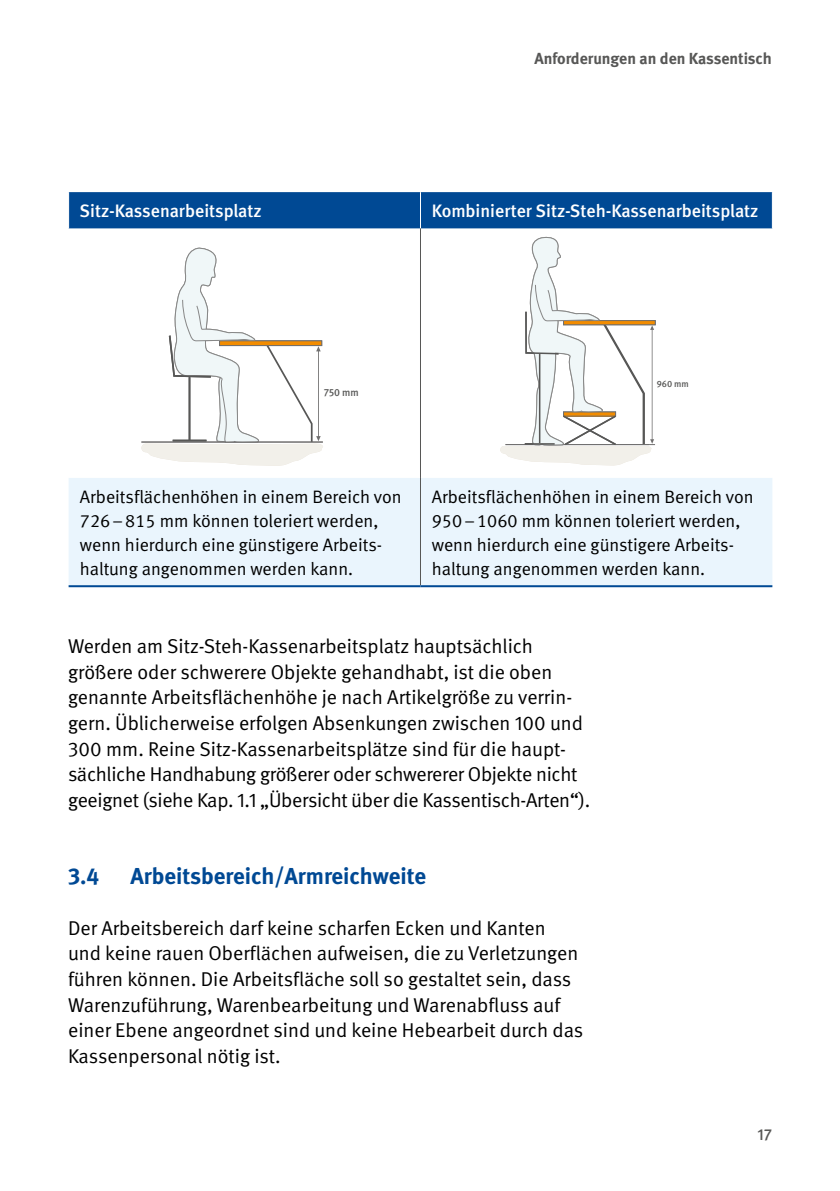
<style>
.page{position:relative;width:840px;height:1191px;background:#fff}
.page>*{position:absolute;margin:0;border:0;box-sizing:border-box;transform-origin:0 0}
.Überschriften_H2{font:700 23px "DGUV Meta";color:#004994}
.Fließtext_FT_Abstand_vor{font:20px/25.6px "DGUV Meta";color:#000}
.Tabellen_und_Graphen_TI{font:18px/24px "DGUV Meta";color:#000}
.Tabellen_und_Graphen_TK{font:500 18px "DGUV Meta";color:#fff}
.t1{font:700 16px "DGUV Meta";color:#575756}
.t2{font:500 16px "DGUV Meta";color:#575756}
.t3{font:500 10.4px "DGUV Meta";color:#575756}
.t4{font:500 9.2px "DGUV Meta";color:#575756}
</style>
<div class="page">
<div style="left:69px;top:192px;width:702px;height:36px;background:#004994"></div>
<div style="left:69px;top:478px;width:703px;height:107px;background:#eaf5fd"></div>
<hr style="left:420px;top:478px;width:1px;height:107px;background:#575756">
<hr style="left:420px;top:192px;width:1px;height:36px;background:#fff">
<hr style="left:420px;top:228px;width:1px;height:250px;background:#575756">
<hr style="left:69px;top:585px;width:351px;height:2px;background:#004994">
<hr style="left:420px;top:585px;width:352px;height:2px;background:#004994">
<svg style="left:141px;top:247px;width:182px;height:219px"></svg>
<div style="left:563px;top:320px;width:92px;height:5px;border:1px solid #706f6f"></div>
<hr style="left:505px;top:444px;width:149px;height:1px;background:#706f6f">
<svg style="left:500px;top:236px;width:153px;height:230px"></svg>
<p class="t1" style="left:534px;top:49px;width:239px">Anforderungen an den Kassentisch</p>
<p class="Tabellen_und_Graphen_TK" style="left:80px;top:200px;width:184px">Sitz-Kassenarbeitsplatz</p>
<p class="Tabellen_und_Graphen_TK" style="left:431px;top:200px;width:328px">Kombinierter Sitz-Steh-Kassenarbeitsplatz</p>
<p class="t3" style="left:323px;top:387px;width:37px">750 mm</p>
<p class="t4" style="left:656px;top:378px;width:34px">960 mm</p>
<p class="Tabellen_und_Graphen_TI" style="left:80px;top:485px;width:323px">Arbeitsflächenhöhen in einem Bereich von 726–815 mm können toleriert werden, wenn hierdurch eine günstigere Arbeits&shy;haltung angenommen werden kann.</p>
<p class="Tabellen_und_Graphen_TI" style="left:431px;top:485px;width:323px">Arbeitsflächenhöhen in einem Bereich von 950–1060 mm können toleriert werden, wenn hierdurch eine günstigere Arbeits&shy;haltung angenommen werden kann.</p>
<p class="Fließtext_FT_Abstand_vor" style="left:68px;top:634px;width:523px">Werden am Sitz-Steh-Kassenarbeitsplatz hauptsächlich größere oder schwerere Objekte gehandhabt, ist die oben genannte Arbeitsflächenhöhe je nach Artikelgröße zu verrin&shy;gern. Üblicherweise erfolgen Absenkungen zwischen 100 und 300 mm. Reine Sitz-Kassenarbeitsplätze sind für die haupt&shy;sächliche Handhabung größerer oder schwererer Objekte nicht geeignet (siehe Kap. 1.1 „Übersicht über die Kassentisch-Arten“).</p>
<h2 class="Überschriften_H2" style="left:68px;top:862px;width:33px">3.4</h2>
<h2 class="Überschriften_H2" style="left:130px;top:862px;width:297px">Arbeitsbereich/Armreichweite</h2>
<p class="Fließtext_FT_Abstand_vor" style="left:68px;top:915px;width:516px">Der Arbeitsbereich darf keine scharfen Ecken und Kanten und keine rauen Oberflächen aufweisen, die zu Verletzungen führen können. Die Arbeitsfläche soll so gestaltet sein, dass Warenzuführung, Warenbearbeitung und Warenabfluss auf einer Ebene angeordnet sind und keine Hebearbeit durch das Kassenpersonal nötig ist.</p>
<p class="t2" style="left:756px;top:1124px;width:16px">17</p>
</div>
